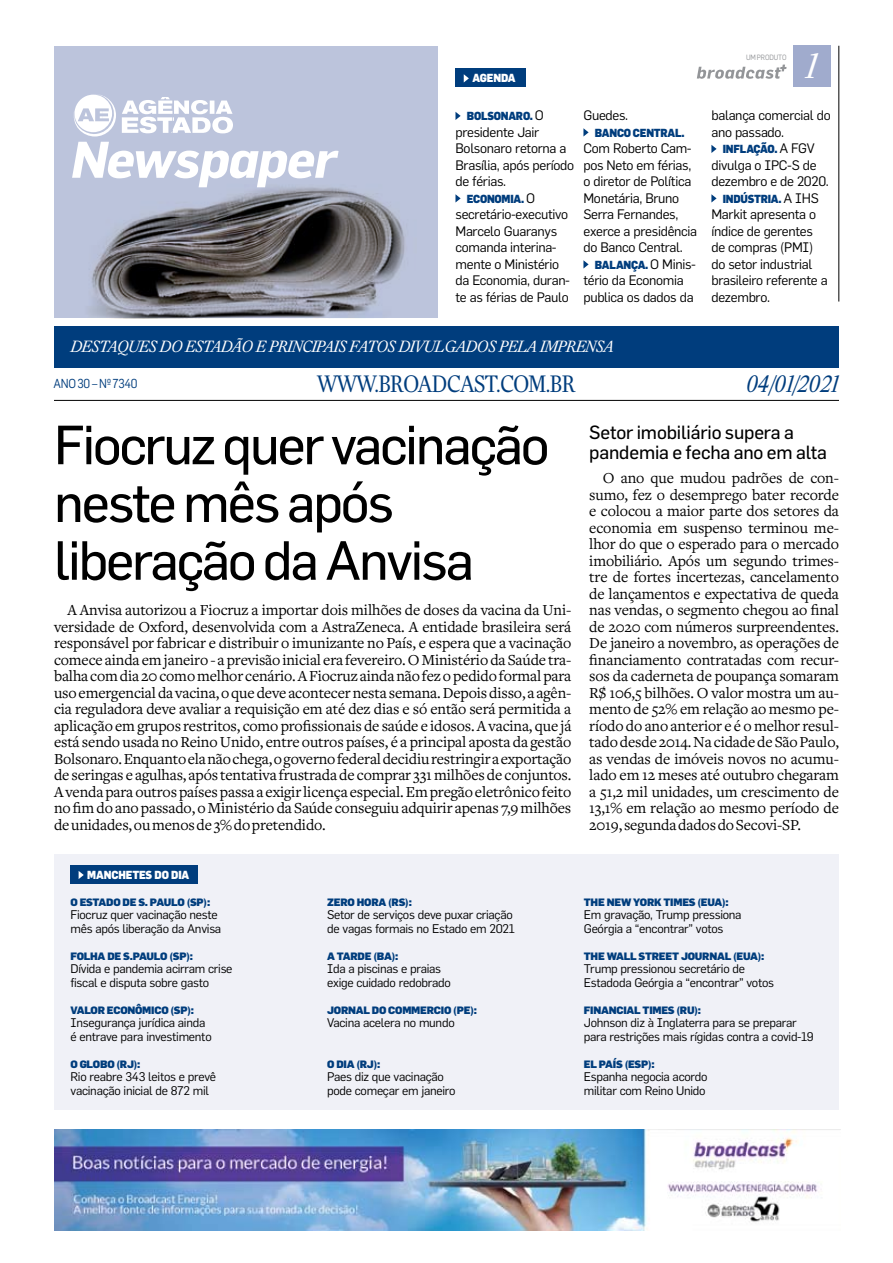
<style>
.page{position:relative;width:893px;height:1263px;background:#fff}
.page>*{position:absolute;margin:0;border:0;box-sizing:border-box;transform-origin:0 0}
.t1{font:54px/57.8px "Flama Basic";letter-spacing:-.04em;color:#000}
.t2{font:23.1px "Estado Headline";letter-spacing:-.03em;color:#003d7d;scale:.9 1}
.t3{font:italic 23.1px "Estado Headline";letter-spacing:-.025em;color:#003d7d;scale:.9 1}
.t4{font:18.75px/20.2px "Flama Basic";letter-spacing:-.01em;color:#000}
.t5{font:15.9px/16.5px "Freight Text";letter-spacing:-.01em;color:#000;text-align:justify}
.t6{font:italic 15.9px "Estado Headline";letter-spacing:-.05em;color:#fff}
.t7{font:13.5px/16.5px "Flama";letter-spacing:-.02em;color:#000}
.t8{font:12.75px "Flama";letter-spacing:-.02em;color:#003d7d;scale:.9 1}
.t9{font:12.3px/13.5px "Flama";letter-spacing:-.02em;color:#000}
.t10{font:900 11.55px "Flama";letter-spacing:-.02em;color:#003d7d;scale:.9 1}
.t11{font:900 11.55px "Flama";letter-spacing:-.01em;color:#fff;scale:.9 1}
.t12{font:900 10.5px "Flama";letter-spacing:-.02em;color:#003d7d}
.t13{font:7.5px "Flama";letter-spacing:-.015em;color:#939598;scale:.9 1}
.s1{font-weight:400;font-size:13.5px;color:#000}
</style>
<div class="page">
<div style="left:54px;top:46px;width:383px;height:272px;background:#bcc4dc"></div>
<img style="left:89px;top:187px;width:316px;height:131px">
<hr style="left:54px;top:400px;width:785px;height:1px;background:#000">
<div style="left:54px;top:326px;width:785px;height:42px;background:#003d7d"></div>
<hr style="left:839px;top:46px;width:1px;height:256px;background:#000">
<svg style="left:72px;top:142px;width:267px;height:45px"></svg>
<svg style="left:74px;top:94px;width:159px;height:42px"></svg>
<div style="left:793px;top:46px;width:38px;height:41px;background:#a0abcd"></div>
<svg style="left:697px;top:65px;width:90px;height:14px"></svg>
<div style="left:455px;top:69px;width:71px;height:18px;background:#003d7d"></div>
<svg style="left:464px;top:74px;width:5px;height:8px"></svg>
<img style="left:54px;top:1129px;width:787px;height:101px">
<svg style="left:455px;top:112px;width:6px;height:8px"></svg>
<svg style="left:455px;top:194px;width:6px;height:8px"></svg>
<svg style="left:583px;top:128px;width:6px;height:8px"></svg>
<svg style="left:583px;top:260px;width:6px;height:8px"></svg>
<svg style="left:711px;top:145px;width:6px;height:8px"></svg>
<svg style="left:711px;top:194px;width:6px;height:8px"></svg>
<div style="left:54px;top:854px;width:785px;height:256px;background:#f0f1f7"></div>
<div style="left:70px;top:866px;width:128px;height:18px;background:#003d7d"></div>
<svg style="left:79px;top:871px;width:5px;height:8px"></svg>
<p class="t11" style="left:472px;top:70px;width:50px">AGENDA</p>
<p class="t10" style="left:467px;top:107px;width:87px">BOLSONARO. <span class="s1">O</span></p>
<p class="t7" style="left:455px;top:123px;width:120px">presidente Jair<br>Bolsonaro retorna a<br>Brasília, após período de férias.</p>
<p class="t10" style="left:467px;top:190px;width:77px">ECONOMIA. <span class="s1">O</span></p>
<p class="t7" style="left:455px;top:206px;width:116px">secretário-executivo<br>Marcelo Guaranys comanda interina&shy;mente o Ministério da Economia, duran&shy;te as férias de Paulo</p>
<p class="t7" style="left:583px;top:107px;width:46px">Guedes.</p>
<p class="t10" style="left:595px;top:124px;width:101px">BANCO CENTRAL.</p>
<p class="t7" style="left:583px;top:140px;width:115px">Com Roberto Cam&shy;pos Neto em férias, o diretor de Política<br>Monetária, Bruno<br>Serra Fernandes, exerce a presidência do Banco Central.</p>
<p class="t10" style="left:595px;top:256px;width:114px">BALANÇA. <span class="s1">O Minis-</span></p>
<p class="t7" style="left:583px;top:272px;width:112px">tério da Economia publica os dados da</p>
<p class="t6" style="left:70px;top:339px;width:545px">DESTAQUES DO ESTADÃO E PRINCIPAIS FATOS DIVULGADOS PELA IMPRENSA</p>
<p class="t8" style="left:54px;top:376px;width:95px">ANO 30 – n º 7340</p>
<p class="t2" style="left:317px;top:367px;width:274px">WWW.BROADCAST.COM.BR</p>
<p class="t13" style="left:746px;top:53px;width:46px">UM PRODUTO</p>
<p class="t7" style="left:711px;top:107px;width:121px">balança comercial do ano passado.</p>
<p class="t10" style="left:723px;top:140px;width:104px">IN FLAÇÃO. <span class="s1">A FGV</span></p>
<p class="t7" style="left:711px;top:156px;width:119px">divulga o IPC-S de dezembro e de 2020.</p>
<p class="t10" style="left:723px;top:190px;width:108px">INDÚSTRIA. <span class="s1">A IHS</span></p>
<p class="t7" style="left:711px;top:206px;width:118px">Markit apresenta o índice de gerentes de compras (PMI) do setor industrial brasileiro referente a dezembro.</p>
<p class="t3" style="left:746px;top:374px;width:105px">04/01/2021</p>
<p class="t1" style="left:54px;top:413px;width:497px">Fiocruz quer vacinação neste mês após liberação da Anvisa</p>
<p class="t5" style="left:54px;top:602px;width:519px;text-indent:14px">A Anvisa autorizou a Fiocruz a importar dois milhões de doses da vacina da Uni&shy;versidade de Oxford, desenvolvida com a AstraZeneca. A entidade brasileira será responsável por fabricar e distribuir o imunizante no País, e espera que a vacinação comece ainda em janeiro - a previsão inicial era fevereiro. O Ministério da Saúde tra&shy;balha com dia 20 como melhor cenário. A Fiocruz ainda não fez o pedido formal para uso emergencial da vacina, o que deve acontecer nesta semana. Depois disso, a agên&shy;cia reguladora deve avaliar a requisição em até dez dias e só então será permitida a aplicação em grupos restritos, como profissionais de saúde e idosos. A vacina, que já está sendo usada no Reino Unido, entre outros países, é a principal aposta da gestão Bolsonaro. Enquanto ela não chega, o governo federal decidiu restringir a exportação de seringas e agulhas, após tentativa frustrada de comprar 331 milhões de conjuntos.<br>A venda para outros países passa a exigir licença especial. Em pregão eletrônico feito no fim do ano passado, o Ministério da Saúde conseguiu adquirir apenas 7,9 milhões de unidades, ou menos de 3% do pretendido.</p>
<p class="t4" style="left:589px;top:421px;width:239px">Setor imobiliário supera a pandemia e fecha ano em alta</p>
<p class="t5" style="left:589px;top:470px;width:251px;text-indent:14px">O ano que mudou padrões de con&shy;sumo, fez o desemprego bater recorde e colocou a maior parte dos setores da economia em suspenso terminou me&shy;lhor do que o esperado para o mercado imobiliário. Após um segundo trimes&shy;tre de fortes incertezas, cancelamento de lançamentos e expectativa de queda nas vendas, o segmento chegou ao final de 2020 com números surpreendentes.<br>De janeiro a novembro, as operações de financiamento contratadas com recur&shy;sos da caderneta de poupança somaram R$ 106,5 bilhões. O valor mostra um au&shy;mento de 52% em relação ao mesmo pe&shy;ríodo do ano anterior e é o melhor resul&shy;tado desde 2014. Na cidade de São Paulo, as vendas de imóveis novos no acumu&shy;lado em 12 meses até outubro chegaram a 51,2 mil unidades, um crescimento de 13,1% em relação ao mesmo período de 2019, segunda dados do Secovi-SP.</p>
<p class="t11" style="left:87px;top:866px;width:115px">MANCHETES DO DIA</p>
<p class="t12" style="left:70px;top:894px;width:141px">O ESTADO DE S. PAULO (SP):</p>
<p class="t9" style="left:70px;top:908px;width:152px">Fiocruz quer vacinação neste mês após liberação da Anvisa</p>
<p class="t12" style="left:70px;top:948px;width:124px">FOLHA DE S.PAULO (SP):</p>
<p class="t9" style="left:70px;top:962px;width:164px">Dívida e pandemia acirram crise fiscal e disputa sobre gasto</p>
<p class="t12" style="left:70px;top:1002px;width:125px">VALOR ECONÔMICO (SP):</p>
<p class="t9" style="left:70px;top:1016px;width:143px">Insegurança jurídica ainda é entrave para investimento</p>
<p class="t12" style="left:70px;top:1056px;width:71px">O GLOBO (RJ):</p>
<p class="t9" style="left:70px;top:1070px;width:147px">Rio reabre 343 leitos e prevê vacinação inicial de 872 mil</p>
<p class="t12" style="left:327px;top:894px;width:86px">ZERO HORA (RS):</p>
<p class="t9" style="left:327px;top:908px;width:189px">Setor de serviços deve puxar criação de vagas formais no Estado em 2021</p>
<p class="t12" style="left:327px;top:948px;width:73px">A TARDE (BA):</p>
<p class="t9" style="left:327px;top:962px;width:125px">Ida a piscinas e praias exige cuidado redobrado</p>
<p class="t12" style="left:327px;top:1002px;width:151px">JORNAL DO COMMERCIO (PE):</p>
<p class="t9" style="left:327px;top:1016px;width:129px">Vacina acelera no mundo</p>
<p class="t12" style="left:327px;top:1056px;width:55px">O DIA (RJ):</p>
<p class="t9" style="left:327px;top:1070px;width:130px">Paes diz que vacinação pode começar em janeiro</p>
<p class="t12" style="left:584px;top:894px;width:8px">THE</p>
<p class="t12" style="left:607px;top:894px;width:103px">NEW YORK TIMES (EUA</p>
<p class="t12" style="left:722px;top:894px;width:8px">):</p>
<p class="t9" style="left:584px;top:908px;width:159px">Em gravação, Trump pressiona<br>Geórgia a “encontrar” votos</p>
<p class="t12" style="left:584px;top:948px;width:8px">THE</p>
<p class="t12" style="left:607px;top:948px;width:138px">WALL STREET JOURNAL (EUA</p>
<p class="t12" style="left:758px;top:948px;width:8px">):</p>
<p class="t9" style="left:584px;top:962px;width:192px">Trump pressionou secretário de<br>Estadoda Geórgia a “encontrar” votos</p>
<p class="t12" style="left:584px;top:1002px;width:18px">FINAN</p>
<p class="t12" style="left:616px;top:1002px;width:86px">CIAL TIMES (RU):</p>
<p class="t9" style="left:584px;top:1016px;width:232px">Johnson diz à Inglaterra para se preparar para restrições mais rígidas contra a covid-19</p>
<p class="t12" style="left:584px;top:1056px;width:72px">EL PAÍS (ESP):</p>
<p class="t9" style="left:584px;top:1070px;width:125px">Espanha negocia acordo militar com Reino Unido</p>
</div>
